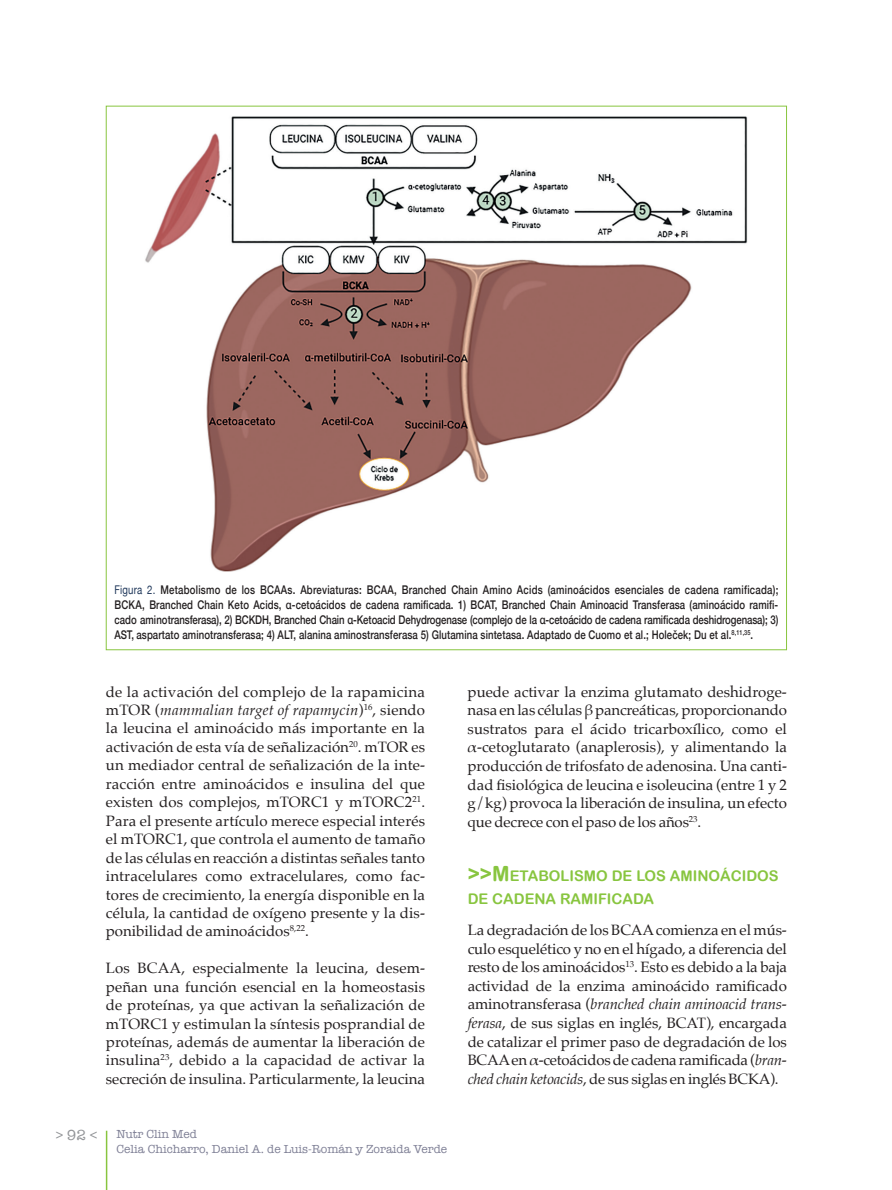
<style>
.page{position:relative;width:892px;height:1190px;background:#fff}
.page>*{position:absolute;margin:0;border:0;box-sizing:border-box;transform-origin:0 0}
.t1{font:15px/18.5px "Palatino";color:#231f20;text-align:justify}
.t2{font:15px "American Typewriter";color:#939598}
.t3{font:14.7px/23px "Arial Rounded MT Bold";color:#88c53f}
.t4{font:500 12px/15px "Helvetica Neue";letter-spacing:.01em;color:#231f20;text-align:justify;scale:.8 1}
.t5{font:12px/15px "American Typewriter";color:#7e7f95}
.s1{font-weight:400;color:#1f375a}
.s2{font-style:italic}
.s3{font-size:21px}
</style>
<div class="page">
<hr style="left:106px;top:1130px;width:1px;height:60px;background:#88c53f">
<img style="left:145px;top:116px;width:603px;height:455px">
<p class="t4" style="left:114px;top:581px;width:831px"><span class="s1">Figura 2.</span> Metabolismo de los BCAAs. Abreviaturas: BCAA, Branched Chain Amino Acids (aminoácidos esenciales de cadena ramificada); BCKA, Branched Chain Keto Acids, α-cetoácidos de cadena ramificada. 1) BCAT, Branched Chain Aminoacid Transferasa (aminoácido ramifi&shy;cado aminotransferasa), 2) BCKDH, Branched Chain α-Ketoacid Dehydrogenase (complejo de la α-cetoácido de cadena ramificada deshidrogenasa); 3)<br>AST, aspartato aminotransferasa; 4) ALT, alanina aminostransferasa 5) Glutamina sintetasa. Adaptado de Cuomo et al.; Holeček; Du et al.<sup>8,11,35</sup>.</p>
<p class="t1" style="left:106px;top:682px;width:321px">de la activación del complejo de la rapamicina mTOR (<span class="s2">mammalian target of rapamycin</span>)<sup>16</sup>, siendo la leucina el aminoácido más importante en la activación de esta vía de señalización<sup>20</sup>. mTOR es un mediador central de señalización de la inte&shy;racción entre aminoácidos e insulina del que existen dos complejos, mTORC1 y mTORC2<sup>21</sup>.<br>Para el presente artículo merece especial interés el mTORC1, que controla el aumento de tamaño de las células en reacción a distintas señales tanto intracelulares como extracelulares, como fac&shy;tores de crecimiento, la energía disponible en la célula, la cantidad de oxígeno presente y la dis&shy;ponibilidad de aminoácidos<sup>8,22</sup>.</p>
<p class="t1" style="left:106px;top:959px;width:320px">Los BCAA, especialmente la leucina, desem&shy;peñan una función esencial en la homeostasis de proteínas, ya que activan la señalización de mTORC1 y estimulan la síntesis posprandial de proteínas, además de aumentar la liberación de insulina<sup>23</sup>, debido a la capacidad de activar la secreción de insulina. Particularmente, la leucina</p>
<p class="t2" style="left:56px;top:1123px;width:43px">&gt; 92 &lt;</p>
<p class="t5" style="left:116px;top:1126px;width:332px">Nutr Clin Med<br>Celia Chicharro, Daniel A. de Luis-Román y Zoraida Verde</p>
<p class="t1" style="left:467px;top:682px;width:321px">puede activar la enzima glutamato deshidroge&shy;nasa en las células β pancreáticas, proporcionando sustratos para el ácido tricarboxílico, como el α-cetoglutarato (anaplerosis), y alimentando la producción de trifosfato de adenosina. Una canti&shy;dad fisiológica de leucina e isoleucina (entre 1 y 2 g/kg) provoca la liberación de insulina, un efecto que decrece con el paso de los años<sup>23</sup>.</p>
<p class="t3" style="left:467px;top:864px;width:312px"><span class="s3">&gt;&gt;M</span> ETABOLISMO DE LOS AMI NOÁCI DOS<br>DE CADENA RAMI FICADA</p>
<p class="t1" style="left:467px;top:920px;width:320px">La degradación de los BCAA comienza en el mús&shy;culo esquelético y no en el hígado, a diferencia del resto de los aminoácidos<sup>13</sup>. Esto es debido a la baja actividad de la enzima aminoácido ramificado aminotransferasa (<span class="s2">branched chain aminoacid trans&shy;ferasa</span>, de sus siglas en inglés, BCAT), encargada de catalizar el primer paso de degradación de los BCAA en α-cetoácidos de cadena ramificada (<span class="s2">bran&shy;ched chain ketoacids</span>, de sus siglas en inglés BCKA).</p>
</div>
